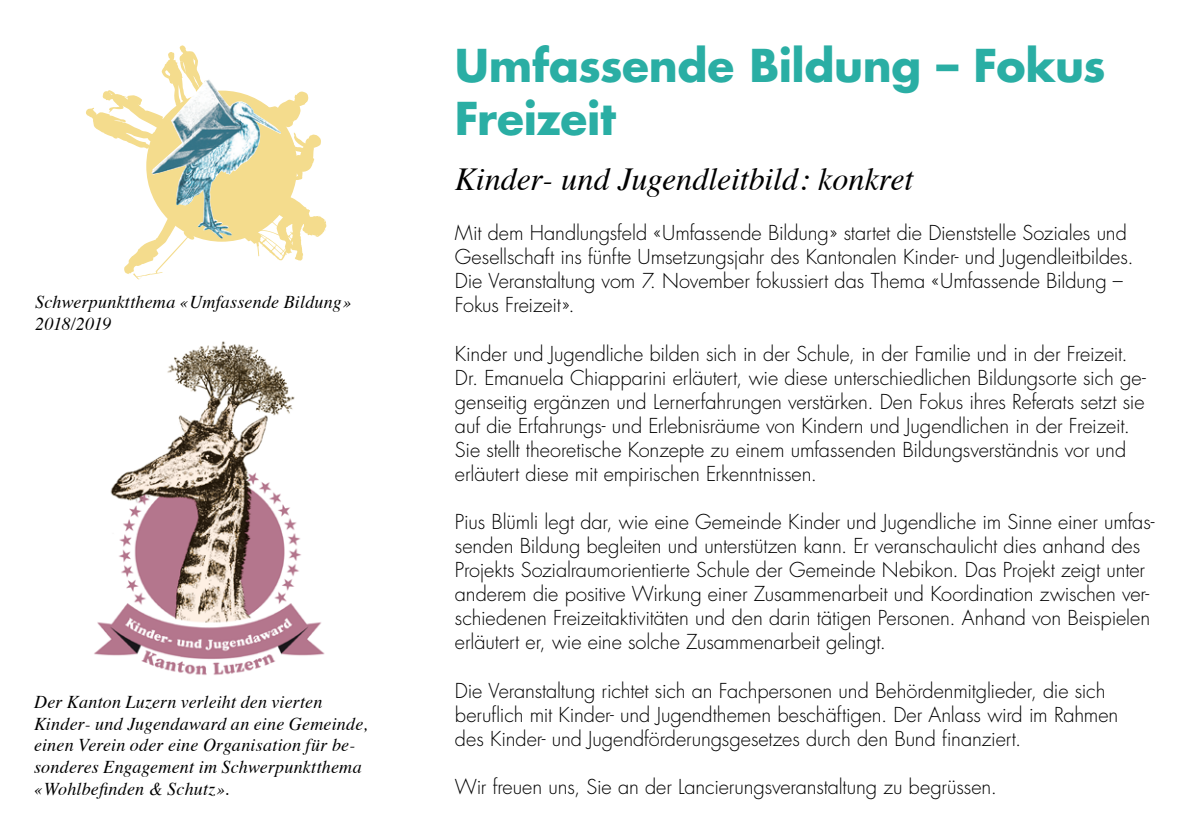
<style>
.page{position:relative;width:1191px;height:840px;background:#fff}
.page>*{position:absolute;margin:0;border:0;box-sizing:border-box;transform-origin:0 0}
.t1{font:700 44px/52.8px "Futura Luzern";letter-spacing:-.01em;color:#2aaea4}
.t2{font:italic 32px "Times";color:#000}
.t3{font:300 20px/24px "Futura Luzern";letter-spacing:-.01em;color:#000}
.t4{font:italic 18px/21.6px "Times";letter-spacing:.01em;color:#000}
</style>
<div class="page">
<svg style="left:124px;top:238px;width:71px;height:41px"></svg>
<svg style="left:244px;top:193px;width:83px;height:67px"></svg>
<svg style="left:86px;top:45px;width:114px;height:104px"></svg>
<img style="left:151px;top:78px;width:130px;height:160px">
<svg style="left:260px;top:91px;width:61px;height:89px"></svg>
<img style="left:94px;top:341px;width:231px;height:334px">
<p class="t4" style="left:35px;top:290px;width:318px">Schwerpunktthema « Umfassende Bildung »<br>2018/2019</p>
<p class="t4" style="left:34px;top:689px;width:335px">Der Kanton Luzern verleiht den vierten Kinder- und Jugendaward an eine Gemeinde, einen Verein oder eine Organisation für be&shy;sonderes Engagement im Schwerpunktthema « Wohlbefinden &amp; Schutz ».</p>
<h1 class="t1" style="left:455px;top:38px;width:652px">Umfassende Bildung – Fokus<br>Freizeit</h1>
<h2 class="t2" style="left:455px;top:151px;width:460px">Kinder- und Jugendleitbild: konkret</h2>
<p class="t3" style="left:455px;top:221px;width:680px">Mit dem Handlungsfeld «Umfassende Bildung» startet die Dienststelle Soziales und Gesellschaft ins fünfte Umsetzungsjahr des Kantonalen Kinder- und Jugendleitbildes.<br>Die Veranstaltung vom 7. November fokussiert das Thema «Umfassende Bildung – Fokus Freizeit».</p>
<p class="t3" style="left:455px;top:342px;width:692px">Kinder und Jugendliche bilden sich in der Schule, in der Familie und in der Freizeit.<br>Dr. Emanuela Chiapparini erläutert, wie diese unterschiedlichen Bildungsorte sich ge&shy;genseitig ergänzen und Lernerfahrungen verstärken. Den Fokus ihres Referats setzt sie auf die Erfahrungs- und Erlebnisräume von Kindern und Jugendlichen in der Freizeit.<br>Sie stellt theoretische Konzepte zu einem umfassenden Bildungsverständnis vor und erläutert diese mit empirischen Erkenntnissen.</p>
<p class="t3" style="left:455px;top:510px;width:701px">Pius Blümli legt dar, wie eine Gemeinde Kinder und Jugendliche im Sinne einer umfas&shy;senden Bildung begleiten und unterstützen kann. Er veranschaulicht dies anhand des Projekts Sozialraumorientierte Schule der Gemeinde Nebikon. Das Projekt zeigt unter anderem die positive Wirkung einer Zusammenarbeit und Koordination zwischen ver&shy;schiedenen Freizeitaktivitäten und den darin tätigen Personen. Anhand von Beispielen erläutert er, wie eine solche Zusammenarbeit gelingt.</p>
<p class="t3" style="left:455px;top:678px;width:665px">Die Veranstaltung richtet sich an Fachpersonen und Behördenmitglieder, die sich beruflich mit Kinder- und Jugendthemen beschäftigen. Der Anlass wird im Rahmen des Kinder- und Jugendförderungsgesetzes durch den Bund finanziert.</p>
<p class="t3" style="left:455px;top:775px;width:543px">Wir freuen uns, Sie an der Lancierungsveranstaltung zu begrüssen.</p>
</div>
